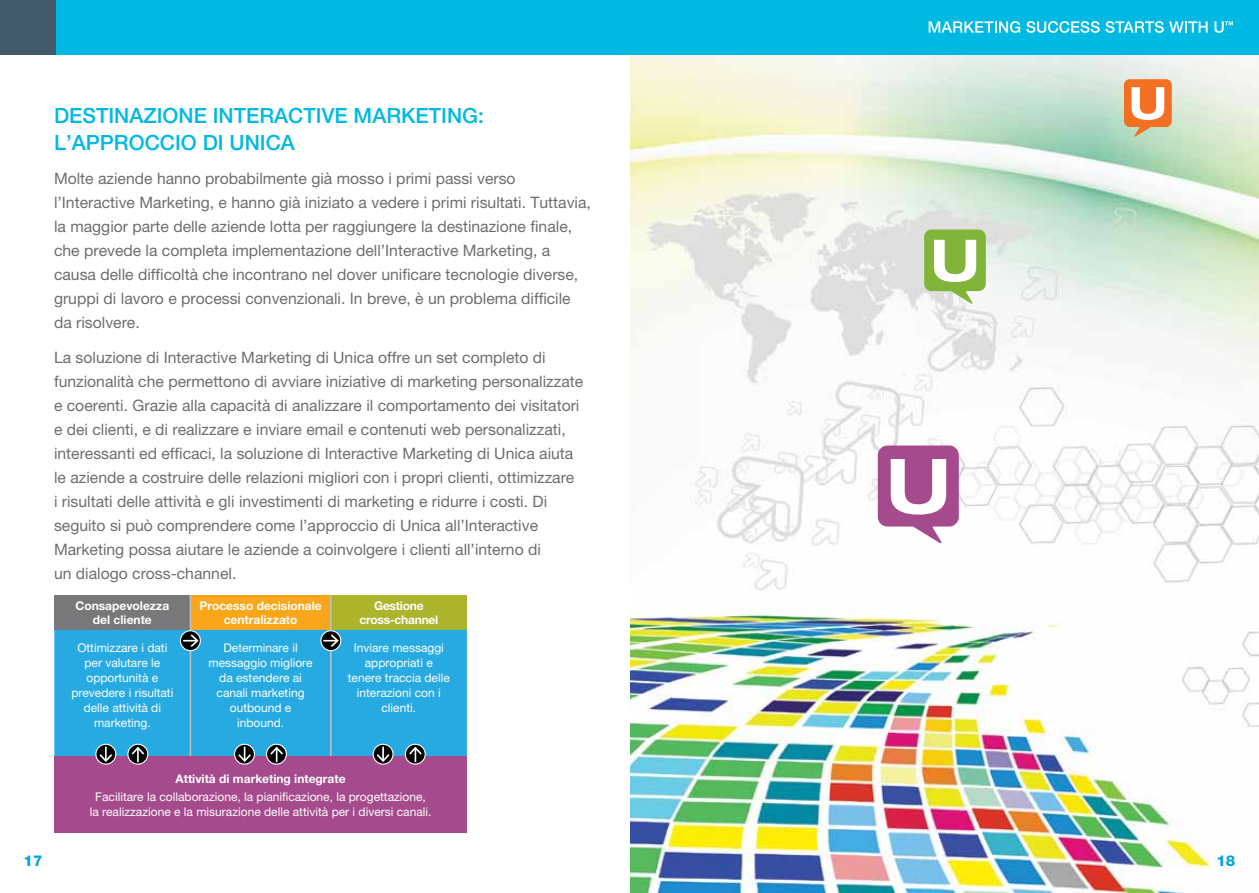
<style>
.page{position:relative;width:1259px;height:893px;background:#fff}
.page>*{position:absolute;margin:0;border:0;box-sizing:border-box;transform-origin:0 0}
.t1{font:500 21px/27px "Helvetica Neue";color:#00b9e2}
.t2{font:15.75px/24px "Helvetica Neue";color:#6d6e71}
.t3{font:800 15px "Helvetica Neue";color:#00a5da}
.t4{font:12px/15px "Helvetica Neue";color:#fff;text-align:center}
.t5{font:700 12px/13.5px "Helvetica Neue";color:#fff;text-align:center}
.t6{font:700 12px/13.5px "Helvetica Neue";letter-spacing:-.02em;color:#fff;text-align:center}
</style>
<div class="page">
<img style="left:630px;top:54px;width:629px;height:839px">
<svg style="left:878px;top:446px;width:81px;height:98px"></svg>
<svg style="left:1124px;top:79px;width:47px;height:58px"></svg>
<svg style="left:924px;top:230px;width:62px;height:74px"></svg>
<div style="left:40px;top:0;width:1219px;height:54px;background:#00b9e2"></div>
<svg style="left:928px;top:21px;width:92px;height:12px"></svg>
<svg style="left:1026px;top:21px;width:73px;height:12px"></svg>
<svg style="left:1105px;top:21px;width:58px;height:12px"></svg>
<svg style="left:1169px;top:21px;width:38px;height:12px"></svg>
<svg style="left:1214px;top:21px;width:19px;height:12px"></svg>
<div style="left:0;top:0;width:56px;height:54px;background:#425a69"></div>
<div style="left:54px;top:595px;width:136px;height:35px;background:#78787a"></div>
<div style="left:190px;top:595px;width:141px;height:35px;background:#faa61a"></div>
<div style="left:331px;top:595px;width:136px;height:35px;background:#acb42c"></div>
<div style="left:54px;top:630px;width:413px;height:126px;background:#27aae1"></div>
<div style="left:54px;top:756px;width:413px;height:77px;background:#a54a8d"></div>
<hr style="left:190px;top:630px;width:1px;height:126px;background:#c2c2c2">
<hr style="left:330px;top:630px;width:1px;height:126px;background:#c2c2c2">
<hr style="left:190px;top:595px;width:1px;height:35px;background:#c2c2c2">
<hr style="left:330px;top:595px;width:1px;height:35px;background:#c2c2c2">
<svg style="left:96px;top:744px;width:20px;height:20px"></svg>
<div style="left:95px;top:744px;width:21px;height:21px;border:1px solid #fff;border-radius:50%"></div>
<svg style="left:98px;top:747px;width:16px;height:16px"></svg>
<svg style="left:128px;top:744px;width:20px;height:20px"></svg>
<div style="left:127px;top:744px;width:21px;height:21px;border:1px solid #fff;border-radius:50%"></div>
<svg style="left:130px;top:745px;width:16px;height:17px"></svg>
<svg style="left:234px;top:744px;width:20px;height:20px"></svg>
<div style="left:234px;top:744px;width:21px;height:21px;border:1px solid #fff;border-radius:50%"></div>
<svg style="left:236px;top:747px;width:17px;height:16px"></svg>
<svg style="left:266px;top:744px;width:20px;height:20px"></svg>
<div style="left:266px;top:744px;width:21px;height:21px;border:1px solid #fff;border-radius:50%"></div>
<svg style="left:269px;top:745px;width:16px;height:17px"></svg>
<svg style="left:373px;top:744px;width:20px;height:20px"></svg>
<div style="left:372px;top:744px;width:21px;height:21px;border:1px solid #fff;border-radius:50%"></div>
<svg style="left:375px;top:747px;width:16px;height:16px"></svg>
<svg style="left:405px;top:744px;width:20px;height:20px"></svg>
<div style="left:405px;top:744px;width:21px;height:21px;border:1px solid #fff;border-radius:50%"></div>
<svg style="left:407px;top:745px;width:16px;height:17px"></svg>
<svg style="left:180px;top:631px;width:20px;height:20px"></svg>
<div style="left:180px;top:630px;width:21px;height:21px;border:1px solid #fff;border-radius:50%"></div>
<svg style="left:183px;top:633px;width:17px;height:16px"></svg>
<svg style="left:321px;top:631px;width:20px;height:20px"></svg>
<div style="left:320px;top:630px;width:21px;height:21px;border:1px solid #fff;border-radius:50%"></div>
<svg style="left:323px;top:633px;width:17px;height:16px"></svg>
<h1 class="t1" style="left:54px;top:101px;width:431px">DESTINAZIONE INTERACTIVE MARKETING:<br>L’APPROCCIO DI UNICA</h1>
<p class="t2" style="left:54px;top:166px;width:538px">Molte aziende hanno probabilmente già mosso i primi passi verso l’Interactive Marketing, e hanno già iniziato a vedere i primi risultati. Tuttavia, la maggior parte delle aziende lotta per raggiungere la destinazione finale, che prevede la completa implementazione dell’Interactive Marketing, a causa delle difficoltà che incontrano nel dover unificare tecnologie diverse, gruppi di lavoro e processi convenzionali. In breve, è un problema difficile da risolvere.</p>
<p class="t2" style="left:54px;top:345px;width:531px">La soluzione di Interactive Marketing di Unica offre un set completo di funzionalità che permettono di avviare iniziative di marketing personalizzate e coerenti. Grazie alla capacità di analizzare il comportamento dei visitatori e dei clienti, e di realizzare e inviare email e contenuti web personalizzati, interessanti ed efficaci, la soluzione di Interactive Marketing di Unica aiuta le aziende a costruire delle relazioni migliori con i propri clienti, ottimizzare<br>i risultati delle attività e gli investimenti di marketing e ridurre i costi. Di seguito si può comprendere come l’approccio di Unica all’Interactive Marketing possa aiutare le aziende a coinvolgere i clienti all’interno di<br>un dialogo cross-channel.</p>
<p class="t5" style="left:75px;top:599px;width:95px">Consapevolezza del cliente</p>
<p class="t5" style="left:199px;top:599px;width:124px">Processo decisionale centralizzato</p>
<p class="t6" style="left:359px;top:599px;width:80px">Gestione cross-channel</p>
<p class="t4" style="left:71px;top:640px;width:103px">Ottimizzare i dati per valutare le opportunità e prevedere i risultati delle attività di marketing.</p>
<p class="t4" style="left:208px;top:640px;width:106px">Determinare il messaggio migliore da estendere ai canali marketing outbound e inbound.</p>
<p class="t4" style="left:348px;top:640px;width:103px">Inviare messaggi appropriati e tenere traccia delle interazioni con i clienti.</p>
<p class="t3" style="left:24px;top:852px;width:20px">17</p>
<p class="t5" style="left:176px;top:771px;width:171px">Attività di marketing integrate</p>
<p class="t4" style="left:90px;top:789px;width:343px;line-height:14.4px">Facilitare la collaborazione, la pianificazione, la progettazione, la realizzazione e la misurazione delle attività per i diversi canali.</p>
<p class="t3" style="left:1216px;top:852px;width:20px">18</p>
</div>
